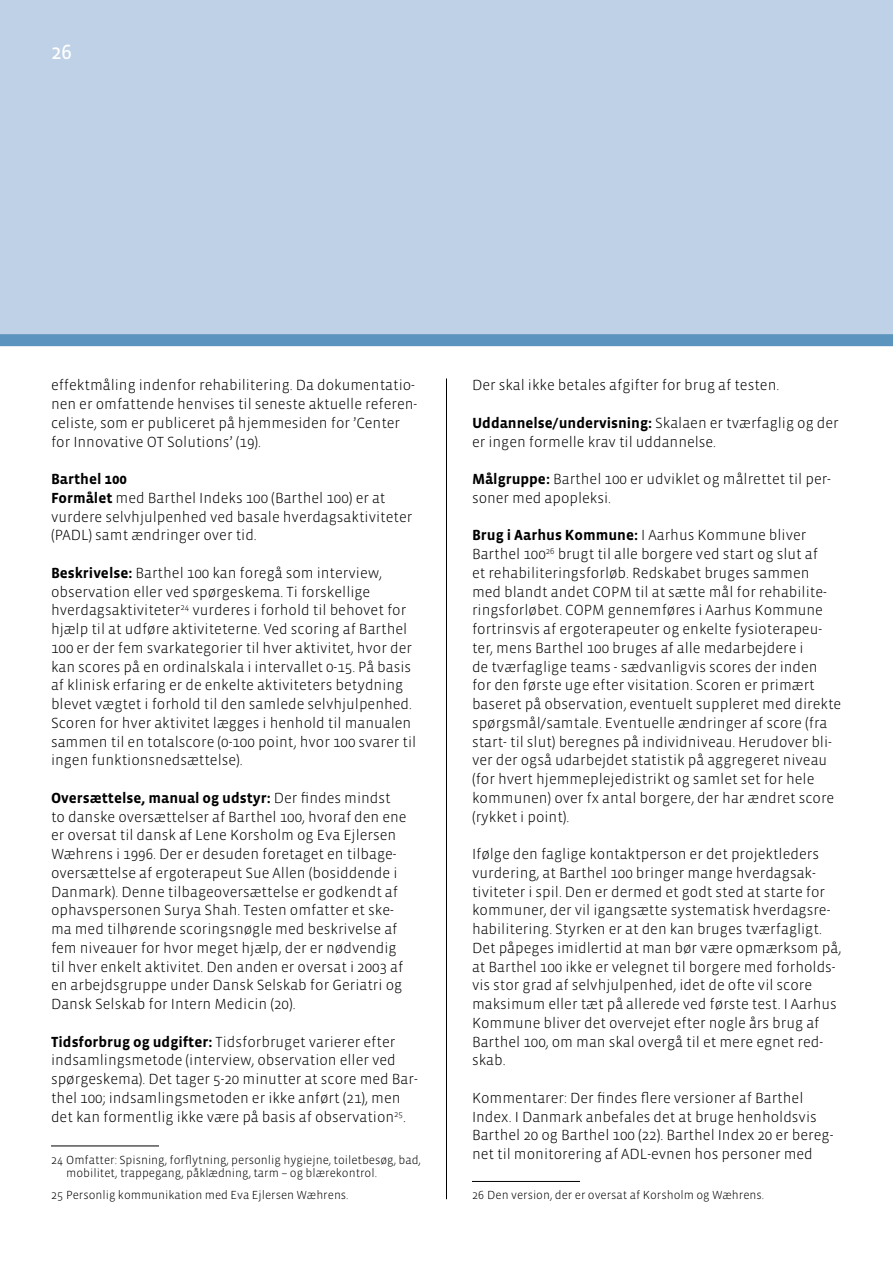
<style>
.page{position:relative;width:893px;height:1263px;background:#fff}
.page>*{position:absolute;margin:0;border:0;box-sizing:border-box;transform-origin:0 0}
.t1{font:21px "Vista Sans Reg";color:#fff}
.Brød{font:300 15px/18.8px "Vista Sans";color:#000}
.Brød-2{font:700 15px "Vista Sans";color:#000}
.Footnote_text{font:300 12px/13.5px "Vista Sans";color:#000}
.s1{font-weight:700}
</style>
<div class="page">
<div style="left:0;top:0;width:893px;height:340px;background:#bfd1e6"></div>
<div style="left:0;top:334px;width:893px;height:12px;background:#5b94be"></div>
<hr style="left:446px;top:378px;width:1px;height:821px;background:#000">
<hr style="left:51px;top:1145px;width:108px;height:1px;background:#000">
<hr style="left:472px;top:1181px;width:108px;height:1px;background:#000">
<h1 class="t1" style="left:51px;top:41px;width:22px">26</h1>
<p class="Brød" style="left:51px;top:376px;width:368px">effektmåling indenfor rehabilitering. Da dokumentatio&shy;nen er omfattende henvises til seneste aktuelle referen&shy;celiste, som er publiceret på hjemmesiden for ’Center for Innovative OT Solutions’ (19).</p>
<p class="Brød-2" style="left:51px;top:471px;width:78px">Barthel 100</p>
<p class="Brød" style="left:51px;top:489px;width:363px"><span class="s1">Formålet</span> med Barthel Indeks 100 (Barthel 100) er at vurdere selvhjulpenhed ved basale hverdagsaktiviteter (PADL) samt ændringer over tid.</p>
<p class="Brød" style="left:51px;top:564px;width:367px"><span class="s1">Beskrivelse:</span> Barthel 100 kan foregå som interview, observation eller ved spørgeskema. Ti forskellige hverdagsaktiviteter<sup>24</sup> vurderes i forhold til behovet for hjælp til at udføre aktiviteterne. Ved scoring af Barthel 100 er der fem svarkategorier til hver aktivitet, hvor der kan scores på en ordinalskala i intervallet 0-15. På basis af klinisk erfaring er de enkelte aktiviteters betydning blevet vægtet i forhold til den samlede selvhjulpenhed.<br>Scoren for hver aktivitet lægges i henhold til manualen sammen til en totalscore (0-100 point, hvor 100 svarer til ingen funktionsnedsættelse).</p>
<p class="Brød" style="left:51px;top:789px;width:357px"><span class="s1">Oversættelse, manual og udstyr:</span> Der findes mindst to danske oversættelser af Barthel 100, hvoraf den ene er oversat til dansk af Lene Korsholm og Eva Ejlersen Wæhrens i 1996. Der er desuden foretaget en tilbage&shy;oversættelse af ergoterapeut Sue Allen (bosiddende i Danmark). Denne tilbageoversættelse er godkendt af ophavspersonen Surya Shah. Testen omfatter et ske&shy;ma med tilhørende scoringsnøgle med beskrivelse af fem niveauer for hvor meget hjælp, der er nødvendig til hver enkelt aktivitet. Den anden er oversat i 2003 af en arbejdsgruppe under Dansk Selskab for Geriatri og Dansk Selskab for Intern Medicin (20).</p>
<p class="Brød" style="left:51px;top:1032px;width:368px"><span class="s1">Tidsforbrug og udgifter:</span> Tidsforbruget varierer efter indsamlingsmetode (interview, observation eller ved spørgeskema). Det tager 5-20 minutter at score med Bar&shy;thel 100; indsamlingsmetoden er ikke anført (21), men det kan formentlig ikke være på basis af observation<sup>25</sup>.</p>
<p class="Footnote_text" style="left:66px;top:1153px;width:356px;text-indent:-15px">24 Omfatter: Spisning, forflytning, personlig hygiejne, toiletbesøg, bad, mobilitet, trappegang, påklædning, tarm – og blærekontrol.</p>
<p class="Footnote_text" style="left:51px;top:1189px;width:299px">25 Personlig kommunikation med Eva Ejlersen Wæhrens.</p>
<p class="Brød" style="left:472px;top:376px;width:309px">Der skal ikke betales afgifter for brug af testen.</p>
<p class="Brød" style="left:472px;top:414px;width:368px"><span class="s1">Uddannelse/undervisning:</span> Skalaen er tværfaglig og der er ingen formelle krav til uddannelse.</p>
<p class="Brød" style="left:472px;top:470px;width:361px"><span class="s1">Målgruppe:</span> Barthel 100 er udviklet og målrettet til per&shy;soner med apopleksi.</p>
<p class="Brød" style="left:472px;top:526px;width:371px"><span class="s1">Brug i Aarhus Kommune:</span> I Aarhus Kommune bliver Barthel 100<sup>26</sup> brugt til alle borgere ved start og slut af<br>et rehabiliteringsforløb. Redskabet bruges sammen med blandt andet COPM til at sætte mål for rehabilite&shy;ringsforløbet. COPM gennemføres i Aarhus Kommune fortrinsvis af ergoterapeuter og enkelte fysioterapeu&shy;ter, mens Barthel 100 bruges af alle medarbejdere i<br>de tværfaglige teams - sædvanligvis scores der inden<br>for den første uge efter visitation. Scoren er primært baseret på observation, eventuelt suppleret med direkte spørgsmål/samtale. Eventuelle ændringer af score (fra start- til slut) beregnes på individniveau. Herudover bli&shy;ver der også udarbejdet statistik på aggregeret niveau (for hvert hjemmeplejedistrikt og samlet set for hele kommunen) over fx antal borgere, der har ændret score (rykket i point).</p>
<p class="Brød" style="left:472px;top:845px;width:371px">Ifølge den faglige kontaktperson er det projektleders vurdering, at Barthel 100 bringer mange hverdagsak&shy;tiviteter i spil. Den er dermed et godt sted at starte for kommuner, der vil igangsætte systematisk hverdagsre&shy;habilitering. Styrken er at den kan bruges tværfagligt.<br>Det påpeges imidlertid at man bør være opmærksom på, at Barthel 100 ikke er velegnet til borgere med forholds&shy;vis stor grad af selvhjulpenhed, idet de ofte vil score maksimum eller tæt på allerede ved første test. I Aarhus Kommune bliver det overvejet efter nogle års brug af Barthel 100, om man skal overgå til et mere egnet red&shy;skab.</p>
<p class="Brød" style="left:472px;top:1089px;width:363px">Kommentarer: Der findes flere versioner af Barthel Index. I Danmark anbefales det at bruge henholdsvis Barthel 20 og Barthel 100 (22). Barthel Index 20 er bereg&shy;net til monitorering af ADL-evnen hos personer med</p>
<p class="Footnote_text" style="left:472px;top:1189px;width:294px">26 Den version, der er oversat af Korsholm og Wæhrens.</p>
</div>
